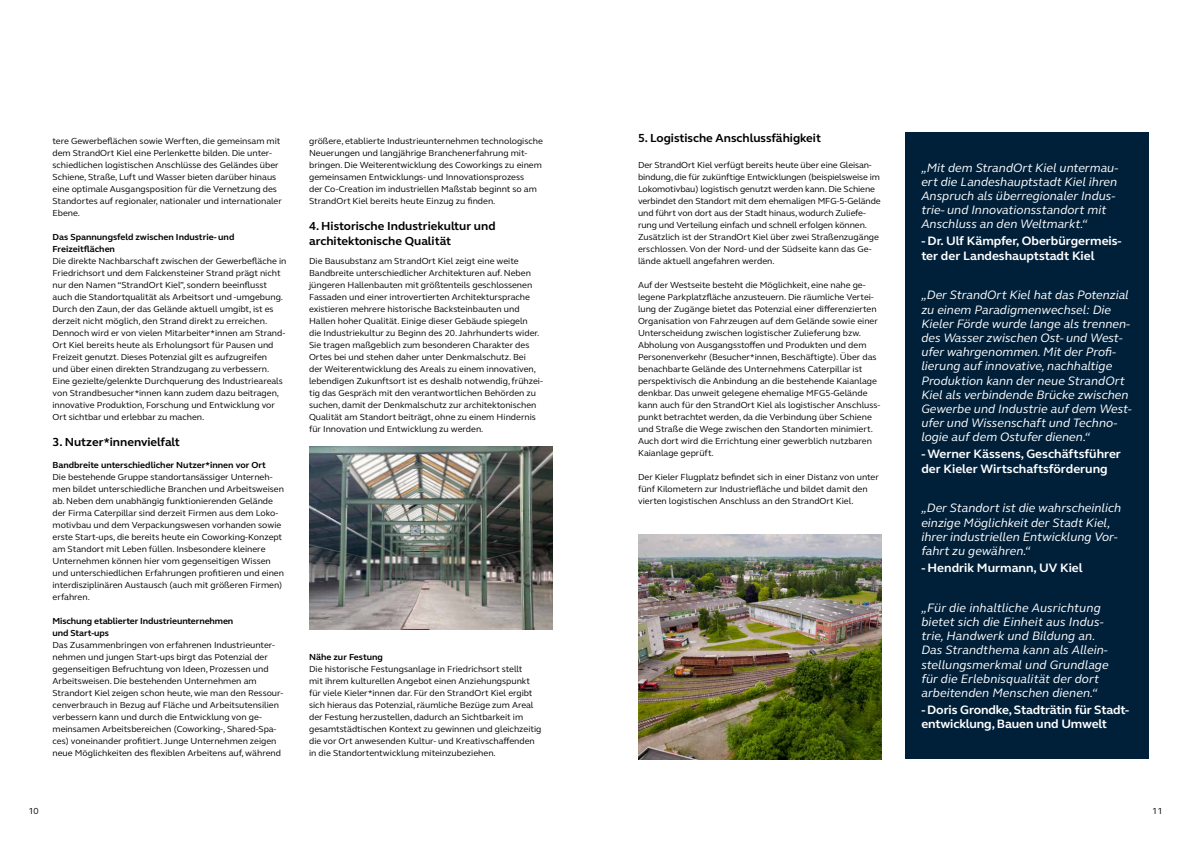
<style>
.page{position:relative;width:1191px;height:842px;background:#fff}
.page>*{position:absolute;margin:0;border:0;box-sizing:border-box;transform-origin:0 0}
.t1{font:italic 12.5px/14.2px "FS Elliot Pro";color:#fff}
.t2{font:700 12.5px/14.2px "FS Elliot Pro";color:#fff}
.t3{font:700 12px/14.4px "FS Elliot Pro";color:#000}
.t4{font:9px/12px "FS Elliot Pro";color:#000}
.t5{font:700 9px/12px "FS Elliot Pro";color:#000}
</style>
<div class="page">
<img style="left:309px;top:447px;width:244px;height:183px">
<img style="left:638px;top:535px;width:244px;height:225px">
<div style="left:904px;top:133px;width:244px;height:626px;background:#00203a"></div>
<p class="t4" style="left:53px;top:135px;width:231px">tere Gewerbeflächen sowie Werften, die gemeinsam mit dem StrandOrt Kiel eine Perlenkette bilden. Die unter&shy;schiedlichen logistischen Anschlüsse des Geländes über Schiene, Straße, Luft und Wasser bieten darüber hinaus eine optimale Ausgangsposition für die Vernetzung des Standortes auf regionaler, nationaler und internationaler Ebene.</p>
<p class="t5" style="left:53px;top:231px;width:183px">Das Spannungsfeld zwischen Industrie- und<br>Freizeitflächen</p>
<p class="t4" style="left:53px;top:255px;width:235px">Die direkte Nachbarschaft zwischen der Gewerbefläche in Friedrichsort und dem Falckensteiner Strand prägt nicht nur den Namen “StrandOrt Kiel”, sondern beeinflusst auch die Standortqualität als Arbeitsort und -umgebung.<br>Durch den Zaun, der das Gelände aktuell umgibt, ist es derzeit nicht möglich, den Strand direkt zu erreichen.<br>Dennoch wird er von vielen Mitarbeiter*innen am Strand-Ort Kiel bereits heute als Erholungsort für Pausen und Freizeit genutzt. Dieses Potenzial gilt es aufzugreifen<br>und über einen direkten Strandzugang zu verbessern.<br>Eine gezielte/gelenkte Durchquerung des Industrieareals von Strandbesucher*innen kann zudem dazu beitragen, innovative Produktion, Forschung und Entwicklung vor Ort sichtbar und erlebbar zu machen.</p>
<h2 class="t3" style="left:53px;top:435px;width:129px">3. Nutzer*innenvielfalt</h2>
<p class="t5" style="left:53px;top:459px;width:215px">Bandbreite unterschiedlicher Nutzer*innen vor Ort</p>
<p class="t4" style="left:53px;top:471px;width:233px">Die bestehende Gruppe standortansässiger Unterneh&shy;men bildet unterschiedliche Branchen und Arbeitsweisen ab. Neben dem unabhängig funktionierenden Gelände der Firma Caterpillar sind derzeit Firmen aus dem Loko&shy;motivbau und dem Verpackungswesen vorhanden sowie erste Start-ups, die bereits heute ein Coworking-Konzept am Standort mit Leben füllen. Insbesondere kleinere Unternehmen können hier vom gegenseitigen Wissen und unterschiedlichen Erfahrungen profitieren und einen interdisziplinären Austausch (auch mit größeren Firmen) erfahren.</p>
<p class="t5" style="left:53px;top:615px;width:182px">Mischung etablierter Industrieunternehmen und Start-ups</p>
<p class="t4" style="left:53px;top:639px;width:232px">Das Zusammenbringen von erfahrenen Industrieunter&shy;nehmen und jungen Start-ups birgt das Potenzial der gegenseitigen Befruchtung von Ideen, Prozessen und Arbeitsweisen. Die bestehenden Unternehmen am Strandort Kiel zeigen schon heute, wie man den Ressour&shy;cenverbrauch in Bezug auf Fläche und Arbeitsutensilien verbessern kann und durch die Entwicklung von ge&shy;meinsamen Arbeitsbereichen (Coworking-, Shared-Spa&shy;ces) voneinander profitiert. Junge Unternehmen zeigen neue Möglichkeiten des flexiblen Arbeitens auf, während</p>
<p class="t4" style="left:309px;top:135px;width:235px">größere, etablierte Industrieunternehmen technologische Neuerungen und langjährige Branchenerfahrung mit&shy;bringen. Die Weiterentwicklung des Coworkings zu einem gemeinsamen Entwicklungs- und Innovationsprozess<br>der Co-Creation im industriellen Maßstab beginnt so am StrandOrt Kiel bereits heute Einzug zu finden.</p>
<h2 class="t3" style="left:309px;top:219px;width:188px">4. Historische Industriekultur und architektonische Qualität</h2>
<p class="t4" style="left:309px;top:255px;width:235px">Die Bausubstanz am StrandOrt Kiel zeigt eine weite Bandbreite unterschiedlicher Architekturen auf. Neben jüngeren Hallenbauten mit größtenteils geschlossenen Fassaden und einer introvertierten Architektursprache existieren mehrere historische Backsteinbauten und Hallen hoher Qualität. Einige dieser Gebäude spiegeln<br>die Industriekultur zu Beginn des 20. Jahrhunderts wider.<br>Sie tragen maßgeblich zum besonderen Charakter des Ortes bei und stehen daher unter Denkmalschutz. Bei<br>der Weiterentwicklung des Areals zu einem innovativen, lebendigen Zukunftsort ist es deshalb notwendig, frühzei&shy;tig das Gespräch mit den verantwortlichen Behörden zu suchen, damit der Denkmalschutz zur architektonischen Qualität am Standort beiträgt, ohne zu einem Hindernis für Innovation und Entwicklung zu werden.</p>
<p class="t5" style="left:309px;top:651px;width:75px">Nähe zur Festung</p>
<p class="t4" style="left:309px;top:663px;width:234px">Die historische Festungsanlage in Friedrichsort stellt<br>mit ihrem kulturellen Angebot einen Anziehungspunkt für viele Kieler*innen dar. Für den StrandOrt Kiel ergibt sich hieraus das Potenzial, räumliche Bezüge zum Areal der Festung herzustellen, dadurch an Sichtbarkeit im gesamtstädtischen Kontext zu gewinnen und gleichzeitig die vor Ort anwesenden Kultur- und Kreativschaffenden in die Standortentwicklung miteinzubeziehen.</p>
<h2 class="t3" style="left:638px;top:131px;width:184px">5. Logistische Anschlussfähigkeit</h2>
<p class="t4" style="left:638px;top:159px;width:244px">Der StrandOrt Kiel verfügt bereits heute über eine Gleisan&shy;bindung, die für zukünftige Entwicklungen (beispielsweise im Lokomotivbau) logistisch genutzt werden kann. Die Schiene verbindet den Standort mit dem ehemaligen MFG-5-Gelände und führt von dort aus der Stadt hinaus, wodurch Zuliefe&shy;rung und Verteilung einfach und schnell erfolgen können.<br>Zusätzlich ist der StrandOrt Kiel über zwei Straßenzugänge erschlossen. Von der Nord- und der Südseite kann das Ge&shy;lände aktuell angefahren werden.</p>
<p class="t4" style="left:638px;top:279px;width:244px">Auf der Westseite besteht die Möglichkeit, eine nahe ge&shy;legene Parkplatzfläche anzusteuern. Die räumliche Vertei&shy;lung der Zugänge bietet das Potenzial einer differenzierten Organisation von Fahrzeugen auf dem Gelände sowie einer Unterscheidung zwischen logistischer Zulieferung bzw.<br>Abholung von Ausgangsstoffen und Produkten und dem Personenverkehr (Besucher*innen, Beschäftigte). Über das benachbarte Gelände des Unternehmens Caterpillar ist perspektivisch die Anbindung an die bestehende Kaianlage denkbar. Das unweit gelegene ehemalige MFG5-Gelände kann auch für den StrandOrt Kiel als logistischer Anschluss&shy;punkt betrachtet werden, da die Verbindung über Schiene und Straße die Wege zwischen den Standorten minimiert.<br>Auch dort wird die Errichtung einer gewerblich nutzbaren Kaianlage geprüft.</p>
<p class="t4" style="left:638px;top:471px;width:242px">Der Kieler Flugplatz befindet sich in einer Distanz von unter fünf Kilometern zur Industriefläche und bildet damit den vierten logistischen Anschluss an den StrandOrt Kiel.</p>
<h1 class="t1" style="left:921px;top:160px;width:198px">„Mit dem StrandOrt Kiel untermau&shy;ert die Landeshauptstadt Kiel ihren Anspruch als überregionaler Indus&shy;trie- und Innovationsstandort mit Anschluss an den Weltmarkt.“</h1>
<h1 class="t2" style="left:921px;top:234px;width:202px">- Dr. Ulf Kämpfer, Oberbürgermeis&shy;ter der Landeshauptstadt Kiel</h1>
<p class="t1" style="left:921px;top:288px;width:212px">„Der StrandOrt Kiel hat das Potenzial zu einem Paradigmenwechsel: Die Kieler Förde wurde lange als trennen&shy;des Wasser zwischen Ost- und West&shy;ufer wahrgenommen. Mit der Profi&shy;lierung auf innovative, nachhaltige Produktion kann der neue StrandOrt Kiel als verbindende Brücke zwischen Gewerbe und Industrie auf dem West&shy;ufer und Wissenschaft und Techno&shy;logie auf dem Ostufer dienen.“</p>
<h1 class="t2" style="left:921px;top:447px;width:201px">- Werner Kässens, Geschäftsführer der Kieler Wirtschaftsförderung</h1>
<h1 class="t1" style="left:921px;top:501px;width:201px">„Der Standort ist die wahrscheinlich einzige Möglichkeit der Stadt Kiel, ihrer industriellen Entwicklung Vor&shy;fahrt zu gewähren.“</h1>
<h1 class="t2" style="left:921px;top:560px;width:163px">- Hendrik Murmann, UV Kiel</h1>
<h1 class="t1" style="left:921px;top:600px;width:189px">„Für die inhaltliche Ausrichtung bietet sich die Einheit aus Indus&shy;trie, Handwerk und Bildung an.<br>Das Strandthema kann als Allein&shy;stellungsmerkmal und Grundlage für die Erlebnisqualität der dort arbeitenden Menschen dienen.“</h1>
<h1 class="t2" style="left:921px;top:702px;width:209px">- Doris Grondke, Stadträtin für Stadt&shy;entwicklung, Bauen und Umwelt</h1>
<p class="t4" style="left:28px;top:804px;width:12px">10</p>
<p class="t4" style="left:1152px;top:804px;width:12px">11</p>
</div>
